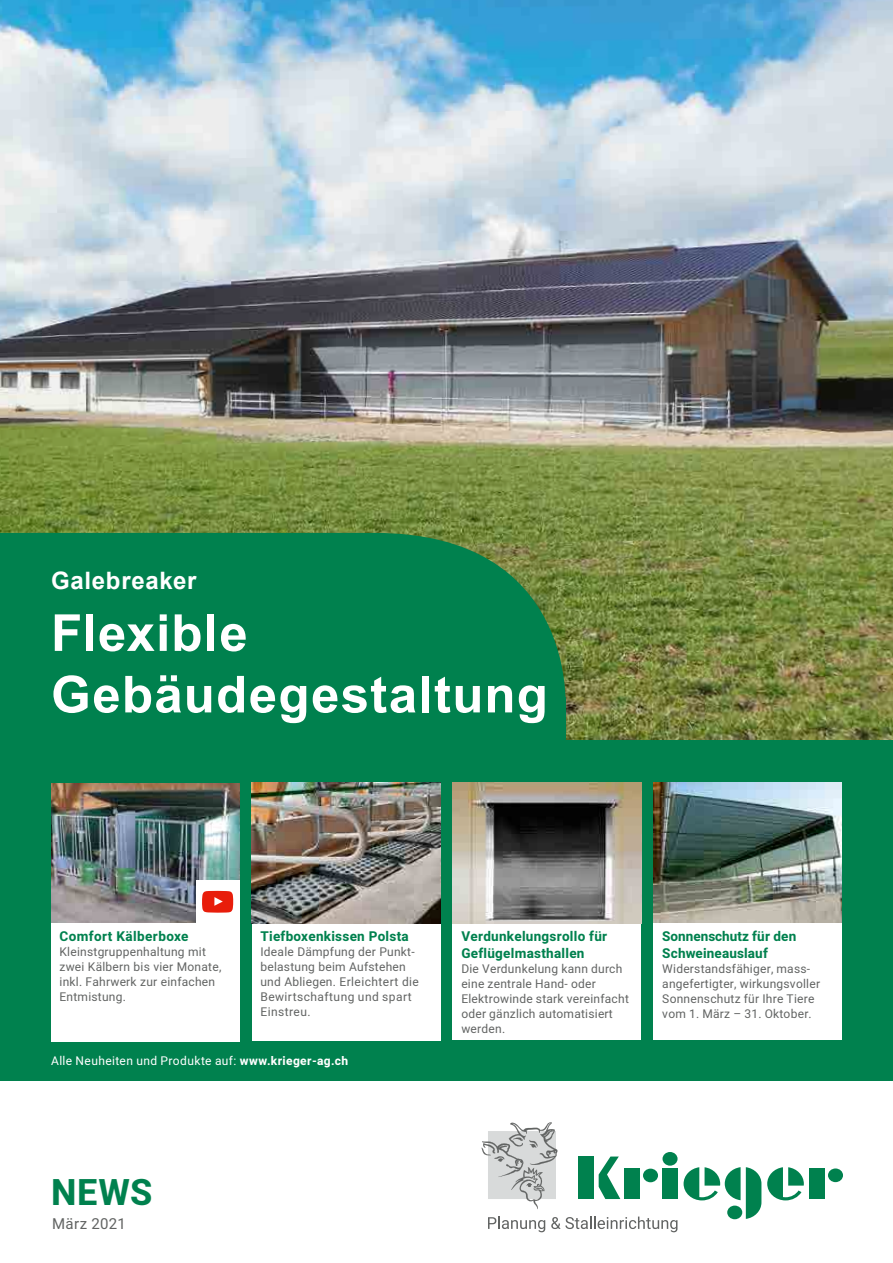
<style>
.page{position:relative;width:893px;height:1263px;background:#fff}
.page>*{position:absolute;margin:0;border:0;box-sizing:border-box;transform-origin:0 0}
.t1{font:700 51px/61.5px "Arial";letter-spacing:.025em;color:#fff}
.t2{font:700 36px "Heebo";color:#00814e}
.t3{font:700 24px "Arial";letter-spacing:.03em;color:#fff}
.t4{font:15px "Heebo";letter-spacing:.02em;color:#626463}
.t5{font:700 13.5px/16.5px "Heebo";letter-spacing:.02em;color:#00814e}
.t6{font:12px/15px "Heebo";letter-spacing:.02em;color:#626463}
.t7{font:12px "Heebo";letter-spacing:.035em;color:#fff}
.s1{font-weight:700}
</style>
<div class="page">
<img style="left:0;top:0;width:893px;height:740px">
<div style="left:0;top:740px;width:893px;height:340px;background:#00814e"></div>
<svg style="left:482px;top:1122px;width:75px;height:87px"></svg>
<div style="left:625px;top:1169px;width:15px;height:30px;background:#00814e"></div>
<div style="left:643px;top:1168px;width:15px;height:14px;background:#00814e;border-radius:50%"></div>
<div style="left:810px;top:1169px;width:15px;height:30px;background:#00814e"></div>
<div style="left:828px;top:1168px;width:15px;height:14px;background:#00814e;border-radius:50%"></div>
<div style="left:662px;top:1169px;width:15px;height:30px;background:#00814e"></div>
<div style="left:662px;top:1152px;width:15px;height:14px;background:#00814e;border-radius:50%"></div>
<div style="left:579px;top:1156px;width:15px;height:43px;background:#00814e"></div>
<svg style="left:599px;top:1156px;width:21px;height:43px"></svg>
<svg style="left:767px;top:1167px;width:37px;height:33px"></svg>
<svg style="left:684px;top:1167px;width:77px;height:52px"></svg>
<svg style="left:488px;top:1216px;width:57px;height:16px"></svg>
<svg style="left:551px;top:1216px;width:126px;height:16px"></svg>
<svg style="left:0;top:533px;width:576px;height:174px;background:#09814c"></svg>
<div style="left:0;top:697px;width:566px;height:68px;background:#00814e"></div>
<img style="left:654px;top:782px;width:188px;height:141px">
<div style="left:654px;top:923px;width:188px;height:117px;background:#fff"></div>
<div style="left:453px;top:923px;width:188px;height:117px;background:#fff"></div>
<img style="left:51px;top:783px;width:188px;height:140px">
<div style="left:252px;top:923px;width:188px;height:118px;background:#fff"></div>
<div style="left:196px;top:880px;width:43px;height:43px;background:#fff"></div>
<svg style="left:202px;top:891px;width:31px;height:22px"></svg>
<div style="left:51px;top:923px;width:188px;height:118px;background:#fff"></div>
<img style="left:252px;top:782px;width:188px;height:141px">
<img style="left:453px;top:782px;width:188px;height:141px">
<h3 class="t3" style="left:51px;top:564px;width:147px">Galebreaker</h3>
<h1 class="t1" style="left:51px;top:603px;width:498px">Flexible<br>Gebäudegestaltung</h1>
<p class="t5" style="left:60px;top:929px;width:131px">Comfort Kälberboxe</p>
<p class="t6" style="left:60px;top:945px;width:163px">Kleinstgruppenhaltung mit zwei Kälbern bis vier Monate, inkl. Fahrwerk zur einfachen<br>Entmistung.</p>
<p class="t5" style="left:260px;top:929px;width:150px">Tiefboxenkissen Polsta</p>
<p class="t6" style="left:260px;top:945px;width:160px">Ideale Dämpfung der Punkt&shy;belastung beim Aufstehen und Abliegen. Erleichtert die<br>Bewirtschaftung und spart<br>Einstreu.</p>
<p class="t7" style="left:51px;top:1052px;width:299px">Alle Neuheiten und Produkte auf: <span class="s1">www.krieger-ag.ch</span></p>
<p class="t5" style="left:461px;top:929px;width:147px">Verdunkelungsrollo für<br>Geflügelmasthallen</p>
<p class="t6" style="left:461px;top:961px;width:169px">Die Verdunkelung kann durch eine zentrale Hand- oder<br>Elektrowinde stark vereinfacht oder gänzlich automatisiert werden.</p>
<p class="t5" style="left:662px;top:929px;width:135px">Sonnenschutz für den<br>Schweineauslauf</p>
<p class="t6" style="left:662px;top:961px;width:159px">Widerstandsfähiger, mass&shy;angefertigter, wirkungsvoller<br>Sonnenschutz für Ihre Tiere vom 1. März – 31. Oktober.</p>
<h2 class="t2" style="left:51px;top:1167px;width:103px">NEWS</h2>
<p class="t4" style="left:52px;top:1213px;width:75px">März 2021</p>
</div>
